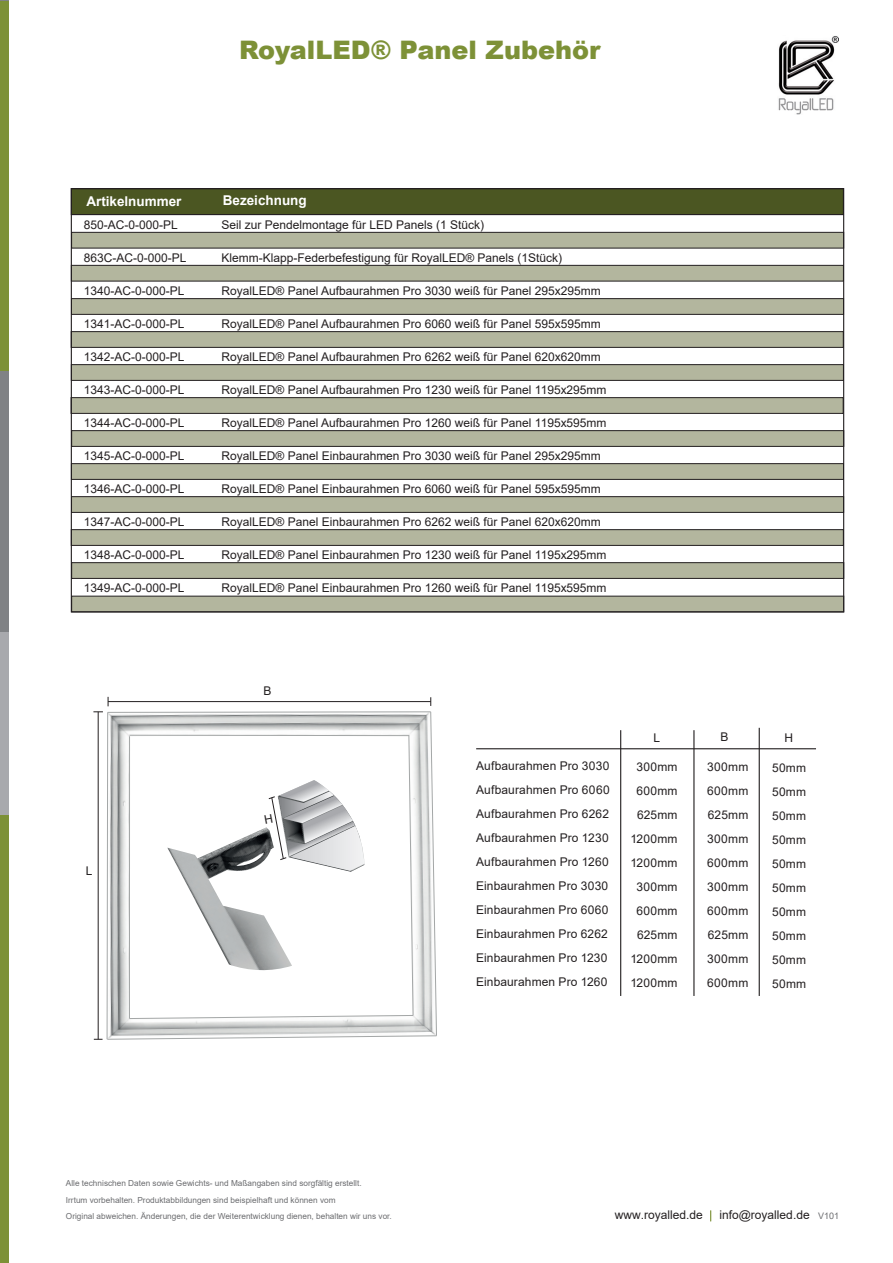
<style>
.page{position:relative;width:893px;height:1263px;background:#fff}
.page>*{position:absolute;margin:0;border:0;box-sizing:border-box;transform-origin:0 0}
.t1{font:900 25.5px "Arial";color:#7d9137}
.t2{font:700 13.5px "Arial";color:#fff}
.t3{font:12px/24px "Arial";color:#231f20;text-align:justify}
.t4{font:9px "Arial";color:#6c6d70}
.t5{font:8.25px/16.5px "Arial";color:#6c6d70}
</style>
<div class="page">
<div style="left:71px;top:463px;width:773px;height:17px;background:#b3b69e;border:1px solid #231f20"></div>
<div style="left:71px;top:430px;width:773px;height:17px;background:#b3b69e;border:1px solid #231f20"></div>
<div style="left:71px;top:529px;width:773px;height:17px;background:#b3b69e;border:1px solid #231f20"></div>
<div style="left:71px;top:496px;width:773px;height:17px;background:#b3b69e;border:1px solid #231f20"></div>
<div style="left:71px;top:265px;width:773px;height:16px;background:#b3b69e;border:1px solid #231f20"></div>
<div style="left:71px;top:331px;width:773px;height:17px;background:#b3b69e;border:1px solid #231f20"></div>
<div style="left:71px;top:298px;width:773px;height:17px;background:#b3b69e;border:1px solid #231f20"></div>
<div style="left:71px;top:397px;width:772px;height:17px;background:#b3b69e;border:1px solid #231f20"></div>
<div style="left:71px;top:364px;width:773px;height:17px;background:#b3b69e;border:1px solid #231f20"></div>
<div style="left:71px;top:232px;width:773px;height:16px;background:#b3b69e;border:1px solid #231f20"></div>
<div style="left:71px;top:188px;width:773px;height:27px;background:#4b5622;border:1px solid #231f20"></div>
<div style="left:0;top:446px;width:9px;height:447px;background:#a8a9ad"></div>
<div style="left:0;top:815px;width:9px;height:448px;background:#7d9137"></div>
<div style="left:0;top:0;width:9px;height:631px;background:#808285"></div>
<div style="left:0;top:2px;width:9px;height:369px;background:#7d9137"></div>
<div style="left:71px;top:562px;width:773px;height:17px;background:#b3b69e;border:1px solid #231f20"></div>
<div style="left:71px;top:596px;width:773px;height:16px;background:#b3b69e;border:1px solid #231f20"></div>
<img style="left:778px;top:36px;width:60px;height:79px">
<hr style="left:476px;top:748px;width:340px;height:1px;background:#231f20">
<hr style="left:620px;top:730px;width:1px;height:266px;background:#231f20">
<hr style="left:693px;top:730px;width:1px;height:266px;background:#231f20">
<hr style="left:759px;top:728px;width:1px;height:268px;background:#231f20">
<svg style="left:93px;top:697px;width:344px;height:343px"></svg>
<h1 class="t1" style="left:239px;top:32px;width:363px">RoyalLED® Panel Zubehör</h1>
<p class="t2" style="left:86px;top:191px;width:97px">Artikelnummer</p>
<p class="t2" style="left:223px;top:191px;width:85px">Bezeichnung</p>
<p class="t3" style="left:84px;top:212px;width:95px">850-AC-0-000-PL</p>
<p class="t3" style="left:84px;top:245px;width:104px">863C-AC-0-000-PL</p>
<p class="t3" style="left:84px;top:278px;width:102px">1340-AC-0-000-PL</p>
<p class="t3" style="left:84px;top:311px;width:102px">1341-AC-0-000-PL</p>
<p class="t3" style="left:84px;top:344px;width:102px">1342-AC-0-000-PL</p>
<p class="t3" style="left:84px;top:377px;width:102px">1343-AC-0-000-PL</p>
<p class="t3" style="left:84px;top:410px;width:102px">1344-AC-0-000-PL</p>
<p class="t3" style="left:84px;top:443px;width:102px">1345-AC-0-000-PL</p>
<p class="t3" style="left:84px;top:476px;width:102px">1346-AC-0-000-PL</p>
<p class="t3" style="left:84px;top:509px;width:102px">1347-AC-0-000-PL</p>
<p class="t3" style="left:84px;top:542px;width:102px">1348-AC-0-000-PL</p>
<p class="t3" style="left:84px;top:575px;width:102px">1349-AC-0-000-PL</p>
<p class="t3" style="left:222px;top:213px;width:264px">Seil zur Pendelmontage für LED Panels (1 Stück)</p>
<p class="t3" style="left:222px;top:246px;width:342px">Klemm-Klapp-Federbefestigung für RoyalLED® Panels (1Stück)</p>
<p class="t3" style="left:222px;top:279px;width:381px">RoyalLED® Panel Aufbaurahmen Pro 3030 weiß für Panel 295x295mm</p>
<p class="t3" style="left:222px;top:312px;width:381px">RoyalLED® Panel Aufbaurahmen Pro 6060 weiß für Panel 595x595mm</p>
<p class="t3" style="left:222px;top:345px;width:381px">RoyalLED® Panel Aufbaurahmen Pro 6262 weiß für Panel 620x620mm</p>
<p class="t3" style="left:222px;top:378px;width:386px">RoyalLED® Panel Aufbaurahmen Pro 1230 weiß für Panel 1195x295mm</p>
<p class="t3" style="left:222px;top:411px;width:386px">RoyalLED® Panel Aufbaurahmen Pro 1260 weiß für Panel 1195x595mm</p>
<p class="t3" style="left:222px;top:444px;width:381px">RoyalLED® Panel Einbaurahmen Pro 3030 weiß für Panel 295x295mm</p>
<p class="t3" style="left:222px;top:477px;width:381px">RoyalLED® Panel Einbaurahmen Pro 6060 weiß für Panel 595x595mm</p>
<p class="t3" style="left:222px;top:510px;width:381px">RoyalLED® Panel Einbaurahmen Pro 6262 weiß für Panel 620x620mm</p>
<p class="t3" style="left:222px;top:543px;width:386px">RoyalLED® Panel Einbaurahmen Pro 1230 weiß für Panel 1195x295mm</p>
<p class="t3" style="left:222px;top:576px;width:386px">RoyalLED® Panel Einbaurahmen Pro 1260 weiß für Panel 1195x595mm</p>
<p class="t3" style="left:86px;top:858px;width:8px">L</p>
<p class="t3" style="left:264px;top:678px;width:9px">B</p>
<p class="t3" style="left:653px;top:725px;width:8px">L</p>
<p class="t3" style="left:721px;top:725px;width:9px">B</p>
<p class="t3" style="left:784px;top:725px;width:10px">H</p>
<p class="t3" style="left:707px;top:755px;width:43px">300mm 600mm 625mm 300mm 600mm 300mm 600mm 625mm 300mm 600mm</p>
<p class="t3" style="left:772px;top:755px;width:36px">50mm 50mm 50mm 50mm 50mm 50mm 50mm 50mm 50mm 50mm</p>
<p class="t3" style="left:476px;top:754px;width:135px;text-align:left">Aufbaurahmen Pro 3030<br>Aufbaurahmen Pro 6060<br>Aufbaurahmen Pro 6262<br>Aufbaurahmen Pro 1230<br>Aufbaurahmen Pro 1260<br>Einbaurahmen Pro 3030<br>Einbaurahmen Pro 6060<br>Einbaurahmen Pro 6262<br>Einbaurahmen Pro 1230<br>Einbaurahmen Pro 1260</p>
<p class="t3" style="left:630px;top:755px;width:49px;text-align:center">300mm<br>600mm<br>625mm<br>1200mm<br>1200mm<br>300mm<br>600mm<br>625mm<br>1200mm<br>1200mm</p>
<p class="t5" style="left:66px;top:1175px;width:327px">Alle technischen Daten sowie Gewichts- und Maßangaben sind sorgfältig erstellt.<br>Irrtum vorbehalten. Produktabbildungen sind beispielhaft und können vom<br>Original abweichen. Änderungen, die der Weiterentwicklung dienen, behalten wir uns vor.</p>
<p class="t3" style="left:615px;top:1203px;width:90px">www.royalled.de</p>
<p class="t3" style="left:719px;top:1203px;width:92px">info@royalled.de</p>
<p class="t4" style="left:818px;top:1210px;width:23px">V101</p>
</div>
